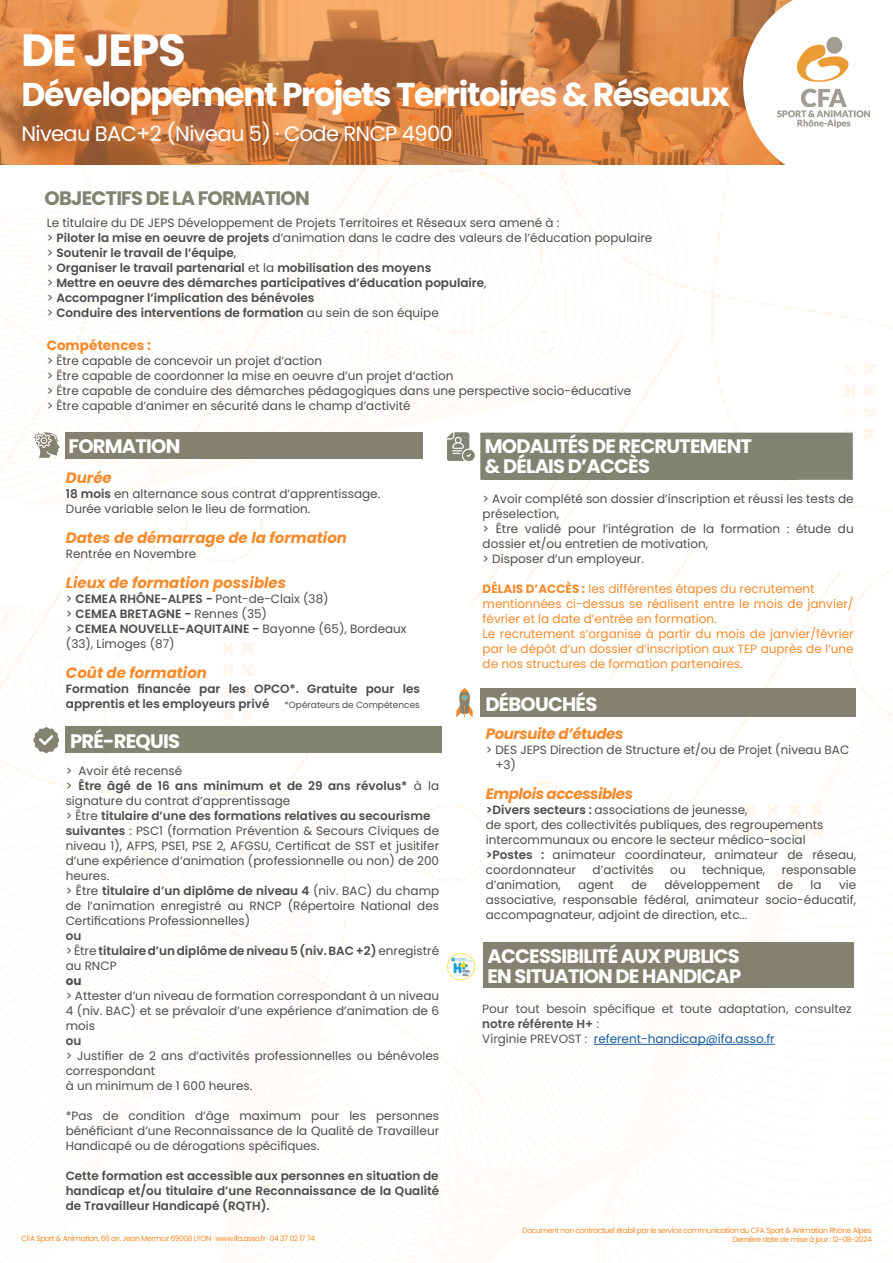
<style>
.page{position:relative;width:893px;height:1263px;background:#fff}
.page>*{position:absolute;margin:0;border:0;box-sizing:border-box;transform-origin:0 0}
.t1{font:700 45px "Poppins";letter-spacing:-.03em;color:#fff}
.t2{font:700 33px "Poppins";letter-spacing:-.04em;color:#fff}
.t3{font:21px "Poppins";letter-spacing:-.03em;color:#fff}
.t4{font:700 19.5px/19.5px "Poppins";letter-spacing:-.04em;color:#fff}
.t5{font:700 19.5px "Poppins";letter-spacing:-.04em;color:#828472}
.t6{font:italic 700 15px "Poppins";color:#f68a2b}
.t7{font:italic 700 15px "Poppins";letter-spacing:-.03em;color:#f68a2b}
.t8{font:700 13.5px "Poppins";color:#f68a2b}
.t9{font:12px/15px "Poppins";color:#4b4c4d}
.t10{font:600 12px/15px "Poppins";color:#4b4c4d}
.t11{font:12px/15px "Poppins";color:#f68a2b}
.t12{font:12px/15px "Poppins";color:#515455}
.t13{font:700 12px "Poppins";color:#4b4c4d}
.t14{font:9px "Poppins";color:#4b4c4d}
.t15{font:7.5px "Poppins";letter-spacing:-.05em;color:#f68b29}
.s1{font-weight:400}
.s2{font-weight:600}
.s3{font-weight:700}
.s4{color:#175d9e}
</style>
<div class="page">
<img style="left:0;top:165px;width:893px;height:937px">
<img style="left:0;top:0;width:743px;height:165px">
<svg style="left:743px;top:0;width:150px;height:182px"></svg>
<img style="left:778px;top:38px;width:92px;height:90px">
<div style="left:483px;top:942px;width:371px;height:46px;background:#838271"></div>
<img style="left:448px;top:953px;width:26px;height:26px">
<hr style="left:594px;top:1044px;width:181px;height:1px;background:#175d9e">
<div style="left:481px;top:688px;width:375px;height:29px;background:#838271"></div>
<img style="left:449px;top:688px;width:30px;height:28px">
<div style="left:480px;top:433px;width:373px;height:47px;background:#828472;border:2px solid #828472"></div>
<div style="left:485px;top:433px;width:313px;height:46px;background:#828472"></div>
<img style="left:447px;top:432px;width:30px;height:31px">
<div style="left:65px;top:433px;width:358px;height:26px;background:#838271"></div>
<div style="left:65px;top:727px;width:377px;height:26px;background:#828472"></div>
<img style="left:27px;top:721px;width:37px;height:38px">
<img style="left:33px;top:432px;width:27px;height:26px">
<h1 class="t1" style="left:21px;top:24px;width:166px">DE JEPS</h1>
<h2 class="t2" style="left:21px;top:75px;width:710px">Développement Projets Territoires &amp; Réseaux</h2>
<h3 class="t3" style="left:21px;top:122px;width:433px">Niveau BAC+2 (Niveau 5) · Code RNCP 4900</h3>
<h3 class="t5" style="left:45px;top:187px;width:267px">OBJECTIFS DE LA FORMATION</h3>
<p class="t10" style="left:47px;top:216px;width:607px"><span class="s1">Le titulaire du DE JEPS Développement de Projets Territoires et Réseaux sera amené à :<br>&gt;</span> Piloter la mise en oeuvre de projets <span class="s1">d’animation dans le cadre des valeurs de l’éducation populaire &gt;</span> Soutenir le travail de l’équipe<span class="s1">,<br>&gt;</span> Organiser le travail partenarial <span class="s1">et la</span> mobilisation des moyens<br><span class="s1">&gt;</span> Mettre en oeuvre des démarches participatives d’éducation populaire<span class="s1">,<br>&gt;</span> Accompagner l’implication des bénévoles<br><span class="s1">&gt;</span> Conduire des interventions de formation <span class="s1">au sein de son équipe</span></p>
<p class="t8" style="left:47px;top:338px;width:106px">Compétences :</p>
<p class="t9" style="left:47px;top:354px;width:586px">&gt; Être capable de concevoir un projet d’action<br>&gt; Être capable de coordonner la mise en oeuvre d’un projet d’action<br>&gt; Ëtre capable de conduire des démarches pédagogiques dans une perspective socio-éducative &gt; Être capable d’animer en sécurité dans le champ d’activité</p>
<h3 class="t4" style="left:68px;top:437px;width:114px">FORMATION</h3>
<p class="t6" style="left:66px;top:468px;width:47px">Durée</p>
<p class="t9" style="left:66px;top:486px;width:316px"><span class="s2">18 mois</span> en alternance sous contrat d’apprentissage.<br>Durée variable selon le lieu de formation.</p>
<p class="t6" style="left:66px;top:528px;width:283px">Dates de démarrage de la formation</p>
<p class="t9" style="left:66px;top:546px;width:132px">Rentrée en Novembre</p>
<p class="t6" style="left:66px;top:573px;width:222px">Lieux de formation possibles</p>
<p class="t9" style="left:66px;top:591px;width:342px">&gt; <span class="s2">CEMEA RHÔNE-ALPES -</span> Pont-de-Claix (38)<br>&gt; <span class="s2">CEMEA BRETAGNE -</span> Rennes (35)<br>&gt; <span class="s2">CEMEA NOUVELLE-AQUITAINE -</span> Bayonne (65), Bordeaux (33), Limoges (87)</p>
<p class="t6" style="left:66px;top:663px;width:143px">Coût de formation</p>
<p class="t10" style="left:66px;top:681px;width:356px">Formation financée par les OPCO*. Gratuite pour les apprentis et les employeurs privé</p>
<p class="t14" style="left:284px;top:699px;width:137px">*Opérateurs de Compétences</p>
<h3 class="t4" style="left:70px;top:732px;width:111px">PRÉ-REQUIS</h3>
<p class="t9" style="left:66px;top:763px;width:375px">&gt; Avoir été recensé<br>&gt; <span class="s2">Être âgé de 16 ans minimum et de 29 ans révolus*</span> à la signature du contrat d’apprentissage<br>&gt; Être <span class="s2">titulaire d’une des formations relatives au secourisme suivantes</span> : PSC1 (formation Prévention &amp; Secours Civiques de niveau 1), AFPS, PSE1, PSE 2, AFGSU, Certificat de SST et jusitifer d’une expérience d’animation (professionnelle ou non) de 200 heures.<br>&gt; Être <span class="s2">titulaire d’un diplôme de niveau 4</span> (niv. BAC) du champ de l’animation enregistré au RNCP (Répertoire National des Certifications Professionnelles)</p>
<p class="t10" style="left:66px;top:928px;width:375px">ou<br><span class="s1">&gt; Être</span> titulaire d’un diplôme de niveau 5 (niv. BAC +2) <span class="s1">enregistré au RNCP</span></p>
<p class="t13" style="left:66px;top:973px;width:17px">ou</p>
<p class="t9" style="left:66px;top:988px;width:375px;text-align:justify">&gt; Attester d’un niveau de formation correspondant à un niveau 4 (niv. BAC) et se prévaloir d’une expérience d’animation de 6 mois</p>
<p class="t10" style="left:66px;top:1033px;width:17px">ou</p>
<p class="t9" style="left:66px;top:1048px;width:375px">&gt; Justifier de 2 ans d’activités professionnelles ou bénévoles correspondant<br>à un minimum de 1 600 heures.</p>
<p class="t9" style="left:66px;top:1108px;width:375px;text-align:justify">*Pas de condition d’âge maximum pour les personnes bénéficiant d’une Reconnaissance de la Qualité de Travailleur Handicapé ou de dérogations spécifiques.</p>
<p class="t10" style="left:66px;top:1168px;width:375px;text-align:justify">Cette formation est accessible aux personnes en situation de handicap et/ou titulaire d’une Reconnaissance de la Qualité de Travailleur Handicapé (RQTH).</p>
<h3 class="t4" style="left:485px;top:437px;width:269px">MODALITÉS DE RECRUTEMENT &amp; DÉLAIS D’ACCÈS</h3>
<p class="t9" style="left:483px;top:491px;width:373px">&gt; Avoir complété son dossier d’inscription et réussi les tests de préselection,<br>&gt; Être validé pour l’intégration de la formation : étude du dossier et/ou entretien de motivation,<br>&gt; Disposer d’un employeur.</p>
<p class="t11" style="left:483px;top:581px;width:372px"><span class="s3">DÉLAIS D’ACCÈS :</span> les différentes étapes du recrutement mentionnées ci-dessus se réalisent entre le mois de janvier/ février et la date d’entrée en formation.<br>Le recrutement s’organise à partir du mois de janvier/février par le dépôt d’un dossier d’inscription aux TEP auprès de l’une de nos structures de formation partenaires.</p>
<h3 class="t4" style="left:485px;top:694px;width:114px">DÉBOUCHÉS</h3>
<p class="t7" style="left:486px;top:725px;width:139px">Poursuite d’études</p>
<p class="t9" style="left:495px;top:742px;width:355px;text-indent:-10px">&gt; DES JEPS Direction de Structure et/ou de Projet (niveau BAC +3)</p>
<p class="t7" style="left:486px;top:785px;width:149px">Emplois accessibles</p>
<p class="t9" style="left:486px;top:802px;width:372px"><span class="s2">&gt;Divers secteurs :</span> associations de jeunesse,<br>de sport, des collectivités publiques, des regroupements intercommunaux ou encore le secteur médico-social<br><span class="s2">&gt;Postes :</span> animateur coordinateur, animateur de réseau, coordonnateur</p>
<p class="t9" style="left:593px;top:862px;width:63px">d’activités</p>
<p class="t9" style="left:670px;top:862px;width:17px">ou</p>
<p class="t9" style="left:702px;top:862px;width:65px">technique,</p>
<p class="t9" style="left:782px;top:862px;width:76px">responsable</p>
<p class="t9" style="left:486px;top:877px;width:77px">d’animation,</p>
<p class="t9" style="left:578px;top:877px;width:37px">agent</p>
<p class="t9" style="left:631px;top:877px;width:17px">de</p>
<p class="t9" style="left:664px;top:877px;width:97px">développement</p>
<p class="t9" style="left:778px;top:877px;width:17px">de</p>
<p class="t9" style="left:811px;top:877px;width:13px">la</p>
<p class="t9" style="left:486px;top:877px;width:372px;text-align:justify;text-indent:353px">vie associative, responsable fédéral, animateur socio-éducatif, accompagnateur, adjoint de direction, etc...</p>
<h3 class="t4" style="left:487px;top:946px;width:255px">ACCESSIBILITÉ AUX PUBLICS<br>EN SITUATION DE HANDICAP</h3>
<p class="t12" style="left:482px;top:1002px;width:371px">Pour tout besoin spécifique et toute adaptation, consultez <span class="s2">notre référente H+</span> :<br>Virginie PREVOST : <span class="s4">referent-handicap@ifa.asso.fr</span></p>
<p class="t15" style="left:523px;top:1225px;width:351px">Document non contractuel établi par le service communication du CFA Sport &amp; Animation Rhône Alpes</p>
<p class="t15" style="left:21px;top:1234px;width:296px">CFA Sport &amp; Animation, 66 av. Jean Mermoz 69008 LYON · www.ifa.asso.fr · 04 37 02 17 74</p>
<p class="t15" style="left:732px;top:1234px;width:141px">Dernière date de mise à jour : 12-08-2024</p>
</div>
